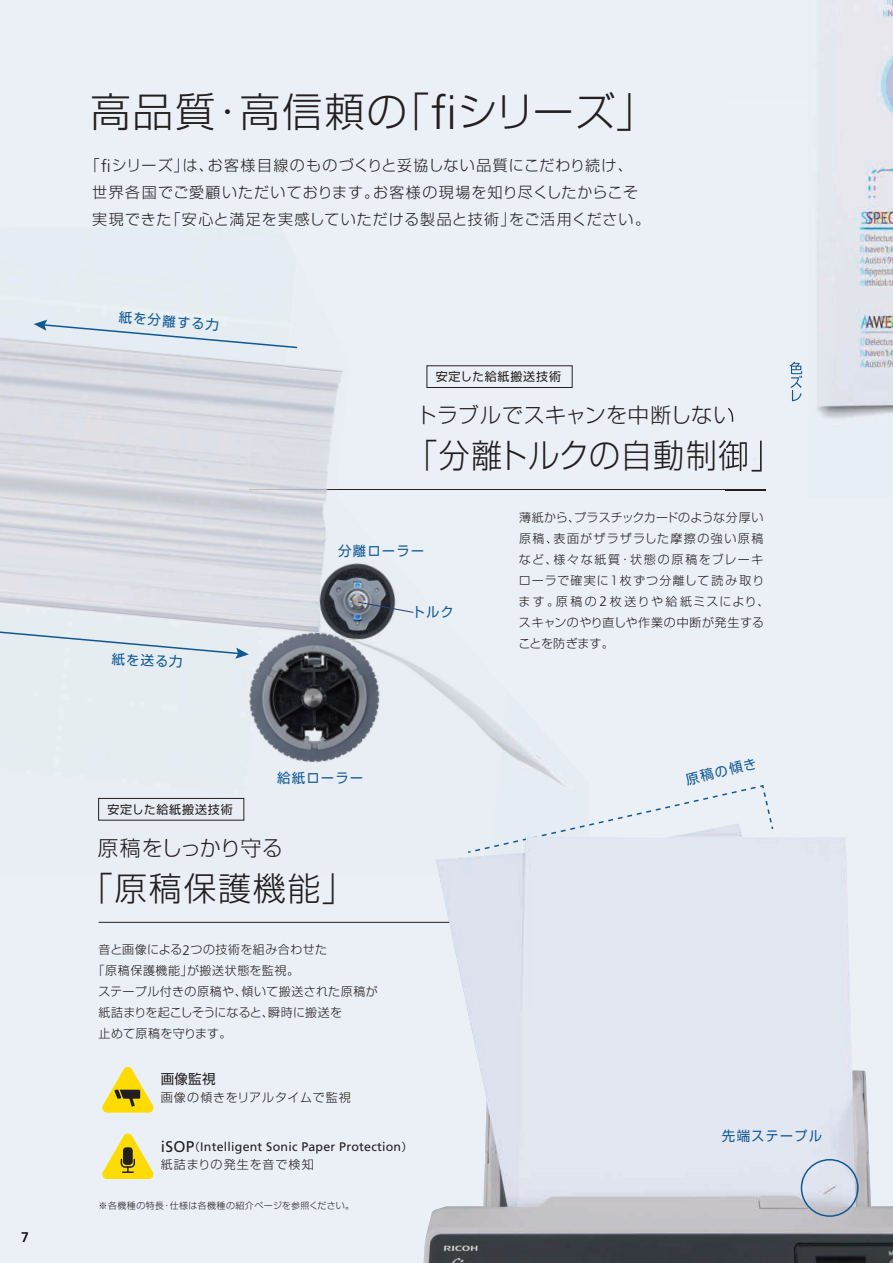
<style>
.page{position:relative;width:893px;height:1263px;background:#ebf0f6}
.page>*{position:absolute;margin:0;border:0;box-sizing:border-box;transform-origin:0 0}
.t1{font:300 40.35px "Shin Go Pro";letter-spacing:.05em;color:#231f20}
.t2{font:300 33px "Shin Go Pro";letter-spacing:.03em;color:#231f20;scale:.94 1}
.t3{font:300 33px "Shin Go Pro";letter-spacing:.05em;color:#231f20}
.t4{font:300 21px "Shin Go Pro";color:#231f20}
.t5{font:300 21px "Shin Go Pro";letter-spacing:-.035em;color:#231f20}
.t6{font:300 15px/27px "Shin Go Pro";letter-spacing:.065em;color:#231f20}
.t7{font:13.8px "Frutiger LT Std";color:#231f20}
.t8{font:13.5px "Shin Go Pro";letter-spacing:.12em;color:#105893}
.t9{font:13.5px "Shin Go Pro";color:#231f20}
.t10{font:13.5px "Shin Go Pro";letter-spacing:.12em;color:#105893;scale:.95 1}
.t11{font:12.45px "Frutiger LT Std";letter-spacing:.015em;color:#231f20}
.t12{font:300 12px/21px "Shin Go Pro";letter-spacing:.075em;color:#231f20}
.t13{font:300 12px "Shin Go Pro";letter-spacing:.05em;color:#231f20}
.t14{font:300 12px "Shin Go Pro";letter-spacing:.005em;color:#231f20}
.t15{font:12px "Shin Go Pro";letter-spacing:.07em;color:#231f20}
.t16{font:300 12px "Shin Go Pro";letter-spacing:.03em;color:#231f20}
.t17{font:300 12px "Shin Go Pro";letter-spacing:.08em;color:#231f20}
.t18{font:300 12px "Shin Go Pro";letter-spacing:.02em;color:#231f20}
.t19{font:300 9px "Shin Go Pro";letter-spacing:.05em;color:#231f20}
.s1{font-family:"Frutiger LT Std";font-size:46.35px}
.s2{font-family:"Frutiger LT Std";font-size:17.25px}
.s3{font-family:"Frutiger LT Std";font-size:13.8px}
.s4{font-size:15.45px}
.s5{font-family:"Shin Go Pro";font-size:10.8px}
</style>
<div class="page">
<hr style="left:249px;top:489px;width:516px;height:1px;background:#231f20">
<img style="left:238px;top:260px;width:58px;height:497px">
<img style="left:288px;top:349px;width:55px;height:414px">
<img style="left:338px;top:537px;width:55px;height:226px">
<img style="left:0;top:511px;width:271px;height:246px">
<img style="left:388px;top:588px;width:51px;height:175px">
<img style="left:439px;top:679px;width:50px;height:58px">
<img style="left:489px;top:717px;width:50px;height:54px">
<img style="left:539px;top:757px;width:24px;height:27px">
<img style="left:98px;top:797px;width:147px;height:24px">
<img style="left:249px;top:489px;width:88px;height:1px">
<svg style="left:560px;top:784px;width:212px;height:39px"></svg>
<div style="left:427px;top:365px;width:145px;height:23px;border:1px solid #231f20"></div>
<hr style="left:99px;top:922px;width:469px;height:1px;background:#231f20">
<svg style="left:102px;top:1133px;width:52px;height:46px"></svg>
<svg style="left:102px;top:1067px;width:52px;height:45px"></svg>
<div style="left:98px;top:798px;width:146px;height:22px;border:1px solid #231f20"></div>
<svg style="left:34px;top:320px;width:264px;height:29px"></svg>
<svg style="left:0;top:629px;width:249px;height:30px"></svg>
<img style="left:424px;top:823px;width:469px;height:440px">
<div style="left:801px;top:1159px;width:58px;height:58px;border:2px solid #105893;border-radius:50%"></div>
<img style="left:725px;top:1px;width:168px;height:490px">
<img style="left:725px;top:489px;width:40px;height:1px">
<img style="left:725px;top:405px;width:8px;height:20px">
<img style="left:725px;top:440px;width:37px;height:32px">
<svg style="left:789px;top:362px;width:13px;height:12px"></svg>
<img style="left:790px;top:376px;width:12px;height:25px">
<svg style="left:357px;top:602px;width:57px;height:11px"></svg>
<p class="t7" style="left:21px;top:1229px;width:9px">7</p>
<h1 class="t1" style="left:91px;top:78px;width:568px">高品質・高信頼の「<span class="s1">fi</span>シリーズ」</h1>
<p class="t6" style="left:92px;top:150px;width:559px;text-indent:-8px">「<span class="s2">fi</span>シリーズ」は、お客様目線のものづくりと妥協しない品質にこだわり続け、世界各国でご愛顧いただいております。お客様の現場を知り尽くしたからこそ実現できた「安心と満足を実感していただける製品と技術」をご活用ください。</p>
<p class="t8" style="left:120px;top:305px;width:102px;rotate:5deg">紙を分離する力</p>
<p class="t8" style="left:112px;top:647px;width:73px;rotate:3deg">紙を送る力</p>
<p class="t15" style="left:107px;top:799px;width:127px">安定した給紙搬送技術</p>
<p class="t15" style="left:436px;top:367px;width:127px">安定した給紙搬送技術</p>
<h3 class="t4" style="left:416px;top:398px;width:320px">トラブルでスキャンを中断しない</h3>
<h2 class="t2" style="left:406px;top:429px;width:401px">「分離トルクの自動制御」</h2>
<p class="t12" style="left:518px;top:505px;width:253px">薄紙から、プラスチックカードのような分厚い原稿、表面がザラザラした摩擦の強い原稿など、様々な紙質・状態の原稿をブレーキローラで確実に１枚ずつ分離して読み取ります。原稿の<span class="s3">2</span>枚送りや給紙ミスにより、スキャンのやり直しや作業の中断が発生することを防ぎます。</p>
<p class="t8" style="left:338px;top:540px;width:87px">分離ローラー</p>
<p class="t10" style="left:412px;top:600px;width:45px">トルク</p>
<p class="t8" style="left:277px;top:767px;width:87px">給紙ローラー</p>
<p class="t8" style="left:683px;top:769px;width:74px;rotate:-13deg">原稿の傾き</p>
<h3 class="t5" style="left:97px;top:831px;width:187px">原稿をしっかり守る</h3>
<h2 class="t3" style="left:80px;top:861px;width:277px">「原稿保護機能」</h2>
<p class="t16" style="left:99px;top:940px;width:230px">音と画像による<span class="s3">2</span>つの技術を組み合わせた</p>
<p class="t13" style="left:93px;top:961px;width:208px">「原稿保護機能」が搬送状態を監視。</p>
<p class="t13" style="left:98px;top:982px;width:281px">ステープル付きの原稿や、傾いて搬送された原稿が</p>
<p class="t14" style="left:99px;top:1003px;width:245px">紙詰まりを起こしそうになると、瞬時に搬送を</p>
<p class="t18" style="left:99px;top:1024px;width:134px">止めて原稿を守ります。</p>
<p class="t9" style="left:161px;top:1068px;width:56px">画像監視</p>
<p class="t13" style="left:161px;top:1087px;width:192px">画像の傾きをリアルタイムで監視</p>
<p class="t11" style="left:161px;top:1139px;width:253px"><span class="s4">iSOP</span><span class="s5">（</span>Intelligent Sonic Paper Protection<span class="s5">）</span></p>
<p class="t17" style="left:161px;top:1155px;width:154px">紙詰まりの発生を音で検知</p>
<p class="t19" style="left:99px;top:1198px;width:257px">※各機種の特長・仕様は各機種の紹介ページを参照ください。</p>
<p class="t8" style="left:722px;top:1124px;width:102px">先端ステープル</p>
</div>
